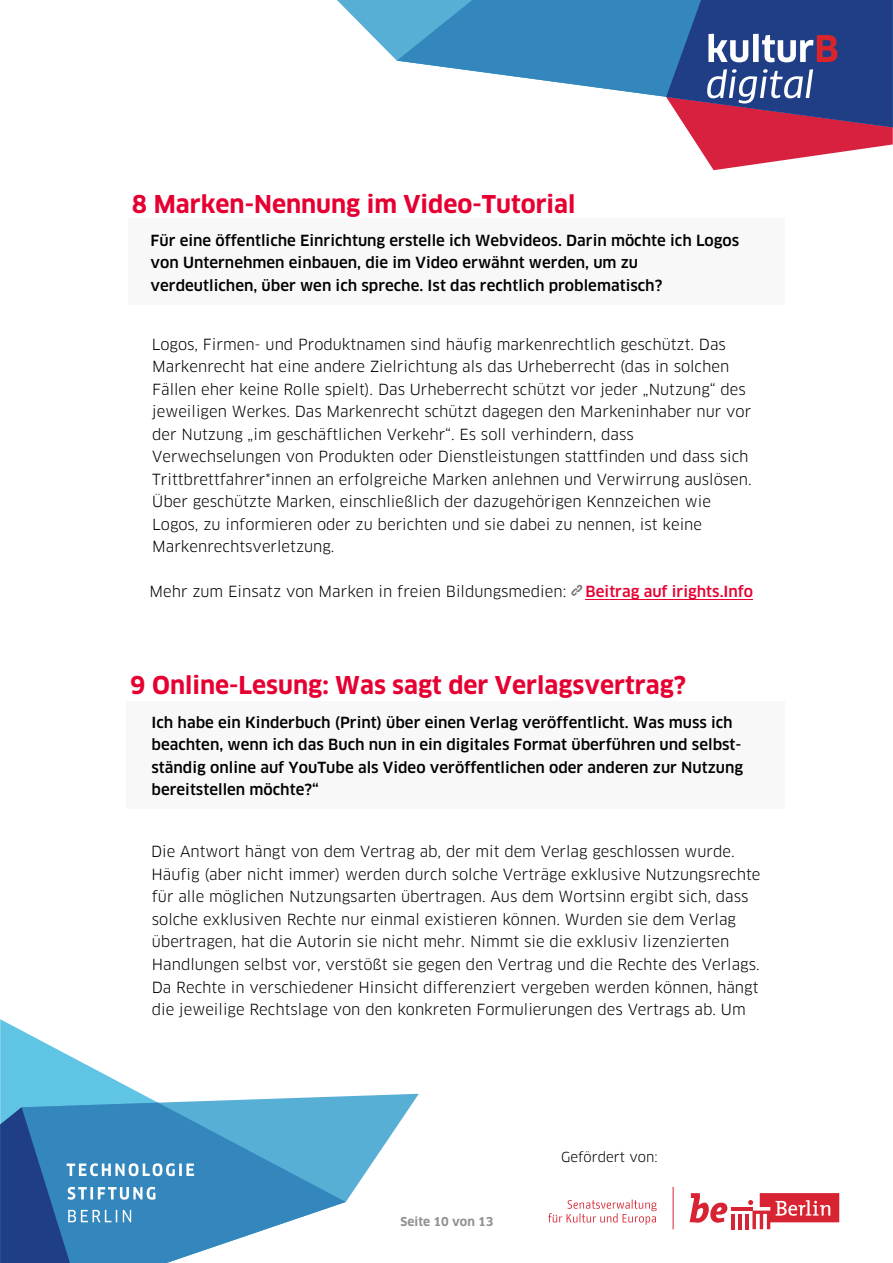
<style>
.page{position:relative;width:893px;height:1263px;background:#fff}
.page>*{position:absolute;margin:0;border:0;box-sizing:border-box;transform-origin:0 0}
.t1{font:700 24px "Clan Pro";color:#e60032}
.t2{font:15px/22.5px "Clan Pro";color:#000}
.t3{font:500 15px/22.5px "Clan Pro";color:#000}
.t4{font:500 15px "Clan Pro";color:#e60032}
.t5{font:13.5px "Clan Pro";color:#000}
.t6{font:700 12px "Clan Pro";color:#929292}
</style>
<div class="page">
<svg style="left:337px;top:0;width:60px;height:61px"></svg>
<svg style="left:397px;top:0;width:269px;height:97px;fill:#3487bc"></svg>
<svg style="left:0;top:1019px;width:142px;height:75px"></svg>
<svg style="left:0;top:1094px;width:419px;height:108px"></svg>
<svg style="left:0;top:1102px;width:346px;height:152px"></svg>
<svg style="left:0;top:1107px;width:194px;height:156px;background:#397cb3"></svg>
<svg style="left:666px;top:0;width:227px;height:170px;background:#72598a"></svg>
<svg style="left:690px;top:1193px;width:37px;height:30px"></svg>
<hr style="left:731px;top:1214px;width:3px;height:15px;background:#d82332">
<hr style="left:738px;top:1214px;width:3px;height:15px;background:#d82332">
<hr style="left:745px;top:1214px;width:4px;height:15px;background:#d82332">
<hr style="left:731px;top:1207px;width:21px;height:3px;background:#d82332">
<svg style="left:748px;top:1193px;width:91px;height:36px"></svg>
<hr style="left:673px;top:1187px;width:1px;height:42px;background:#d82332">
<svg style="left:548px;top:1199px;width:90px;height:23px"></svg>
<div style="left:129px;top:219px;width:656px;height:86px;background:#f8f8f8"></div>
<hr style="left:585px;top:599px;width:168px;height:1px;background:#e60032">
<div style="left:126px;top:701px;width:658px;height:107px;background:#f8f8f8"></div>
<svg style="left:571px;top:584px;width:12px;height:12px"></svg>
<h1 class="t1" style="left:132px;top:190px;width:445px">8 Marken-Nennung im Video-Tutorial</h1>
<p class="t3" style="left:151px;top:229px;width:590px">Für eine öffentliche Einrichtung erstelle ich Webvideos. Darin möchte ich Logos von Unternehmen einbauen, die im Video erwähnt werden, um zu verdeutlichen, über wen ich spreche. Ist das rechtlich problematisch?</p>
<p class="t2" style="left:152px;top:333px;width:601px">Logos, Firmen- und Produktnamen sind häufig markenrechtlich geschützt. Das Markenrecht hat eine andere Zielrichtung als das Urheberrecht (das in solchen Fällen eher keine Rolle spielt). Das Urheberrecht schützt vor jeder „Nutzung“ des jeweiligen Werkes. Das Markenrecht schützt dagegen den Markeninhaber nur vor der Nutzung „im geschäftlichen Verkehr“. Es soll verhindern, dass Verwechselungen von Produkten oder Dienstleistungen stattfinden und dass sich Trittbrettfahrer*innen an erfolgreiche Marken anlehnen und Verwirrung auslösen.<br>Über geschützte Marken, einschließlich der dazugehörigen Kennzeichen wie Logos, zu informieren oder zu berichten und sie dabei zu nennen, ist keine Markenrechtsverletzung.</p>
<p class="t2" style="left:149px;top:581px;width:418px">Mehr zum Einsatz von Marken in freien Bildungsmedien:</p>
<p class="t4" style="left:585px;top:583px;width:169px">Beitrag auf irights.Info</p>
<h1 class="t1" style="left:130px;top:671px;width:557px">9 Online-Lesung: Was sagt der Verlagsvertrag?</h1>
<p class="t3" style="left:152px;top:711px;width:593px">Ich habe ein Kinderbuch (Print) über einen Verlag veröffentlicht. Was muss ich beachten, wenn ich das Buch nun in ein digitales Format überführen und selbst&shy;ständig online auf YouTube als Video veröffentlichen oder anderen zur Nutzung bereitstellen möchte?“</p>
<p class="t2" style="left:151px;top:840px;width:611px">Die Antwort hängt von dem Vertrag ab, der mit dem Verlag geschlossen wurde.<br>Häufig (aber nicht immer) werden durch solche Verträge exklusive Nutzungsrechte für alle möglichen Nutzungsarten übertragen. Aus dem Wortsinn ergibt sich, dass solche exklusiven Rechte nur einmal existieren können. Wurden sie dem Verlag übertragen, hat die Autorin sie nicht mehr. Nimmt sie die exklusiv lizenzierten Handlungen selbst vor, verstößt sie gegen den Vertrag und die Rechte des Verlags.<br>Da Rechte in verschiedener Hinsicht differenziert vergeben werden können, hängt die jeweilige Rechtslage von den konkreten Formulierungen des Vertrags ab. Um</p>
<p class="t6" style="left:401px;top:1215px;width:94px">Seite 10 von 13</p>
<p class="t5" style="left:561px;top:1149px;width:98px">Gefördert von:</p>
</div>
